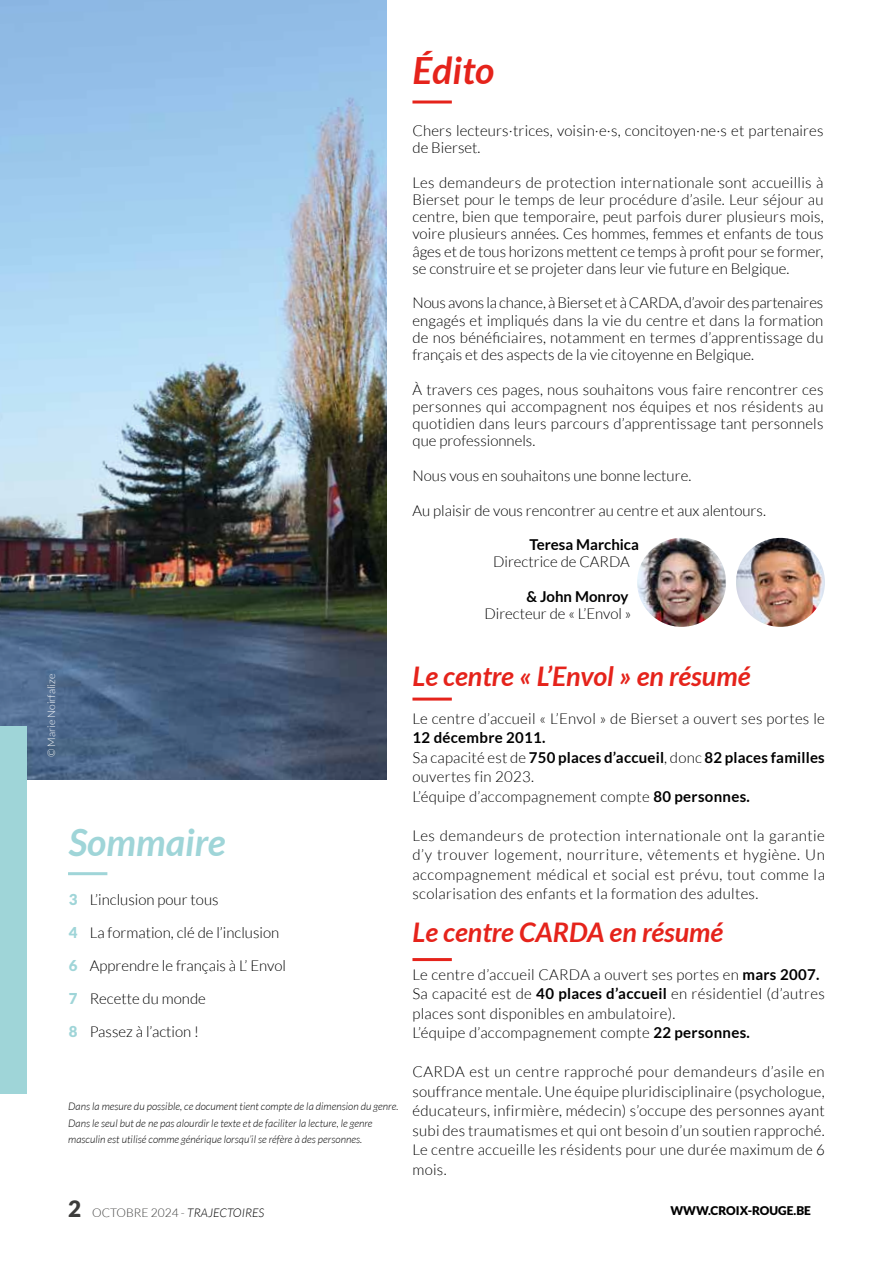
<style>
.page{position:relative;width:893px;height:1263px;background:#fff}
.page>*{position:absolute;margin:0;border:0;box-sizing:border-box;transform-origin:0 0}
.t1{font:italic 700 37.5px "Lato";color:#9fd5d8}
.t2{font:italic 700 37.5px "Lato";color:#e5231b}
.t3{font:italic 700 27px "Lato";color:#e5231b}
.t4{font:300 15px/19.5px "Lato";letter-spacing:.01em;color:#000;text-align:justify}
.t5{font:700 15px "Lato";color:#000}
.t6{font:300 12px "Lato";color:#3c3c3b}
.t7{font:900 12px "Lato";color:#000}
.t8{font:italic 300 10.5px/16.5px "Lato";color:#000}
.t9{font:300 10.5px "Lato";color:#fff}
.s1{font-weight:700}
.s2{font-weight:900;color:#9fd5d8}
.s3{font-weight:900;font-size:22.5px}
.s4{font-style:italic;color:#000}
</style>
<div class="page">
<img style="left:736px;top:538px;width:89px;height:89px;border-radius:44px">
<img style="left:637px;top:538px;width:89px;height:89px;border-radius:44px">
<hr style="left:412px;top:101px;width:40px;height:3px;background:#e5231b">
<hr style="left:68px;top:872px;width:39px;height:3px;background:#9fd5d8">
<img style="left:0;top:0;width:387px;height:780px">
<hr style="left:412px;top:698px;width:40px;height:3px;background:#e5231b">
<div style="left:0;top:726px;width:27px;height:368px;background:#9fd5d8"></div>
<hr style="left:412px;top:958px;width:40px;height:3px;background:#e5231b">
<h1 class="t2" style="left:412px;top:49px;width:83px">Édito</h1>
<p class="t4" style="left:412px;top:122px;width:413px;line-height:17.2px">Chers lecteurs·trices, voisin·e·s, concitoyen·ne·s et partenaires de Bierset.</p>
<p class="t4" style="left:412px;top:174px;width:413px;line-height:17.2px">Les demandeurs de protection internationale sont accueillis à Bierset pour le temps de leur procédure d’asile. Leur séjour au centre, bien que temporaire, peut parfois durer plusieurs mois, voire plusieurs années. Ces hommes, femmes et enfants de tous âges et de tous horizons mettent ce temps à profit pour se former, se construire et se projeter dans leur vie future en Belgique.</p>
<p class="t4" style="left:412px;top:294px;width:412px;line-height:17.2px">Nous avons la chance, à Bierset et à CARDA, d’avoir des partenaires engagés et impliqués dans la vie du centre et dans la formation de nos bénéficiaires, notamment en termes d’apprentissage du français et des aspects de la vie citoyenne en Belgique.</p>
<p class="t4" style="left:412px;top:381px;width:413px;line-height:17.2px">À travers ces pages, nous souhaitons vous faire rencontrer ces personnes qui accompagnent nos équipes et nos résidents au quotidien dans leurs parcours d’apprentissage tant personnels que professionnels.</p>
<p class="t4" style="left:412px;top:466px;width:280px">Nous vous en souhaitons une bonne lecture.</p>
<p class="t4" style="left:412px;top:500px;width:355px">Au plaisir de vous rencontrer au centre et aux alentours.</p>
<p class="t5" style="left:529px;top:536px;width:111px">Teresa Marchica</p>
<p class="t4" style="left:493px;top:552px;width:138px">Directrice de CARDA</p>
<p class="t5" style="left:526px;top:588px;width:104px">&amp; John Monroy</p>
<p class="t4" style="left:484px;top:604px;width:149px">Directeur de « L’Envol »</p>
<p class="t9" style="left:46px;top:757px;width:85px;rotate:-90deg">© Marie Noirfalize</p>
<h2 class="t3" style="left:412px;top:661px;width:339px">Le centre « L’Envol » en résumé</h2>
<p class="t4" style="left:412px;top:709px;width:414px">Le centre d’accueil « L’Envol » de Bierset a ouvert ses portes le</p>
<p class="t4" style="left:412px;top:728px;width:414px;text-align:left"><span class="s1">12 décembre 2011.<br></span>Sa capacité est de <span class="s1">750 places d’accueil</span>, donc <span class="s1">82 places familles </span>ouvertes fin 2023.<br>L’équipe d’accompagnement compte <span class="s1">80 personnes.</span></p>
<p class="t4" style="left:412px;top:826px;width:414px">Les demandeurs de protection internationale ont la garantie d’y trouver logement, nourriture, vêtements et hygiène. Un accompagnement médical et social est prévu, tout comme la scolarisation des enfants et la formation des adultes.</p>
<h2 class="t3" style="left:412px;top:917px;width:312px">Le centre CARDA en résumé</h2>
<p class="t4" style="left:412px;top:964px;width:414px;text-align:left">Le centre d’accueil CARDA a ouvert ses portes en <span class="s1">mars 2007.<br></span>Sa capacité est de <span class="s1">40 places d’accueil</span> en résidentiel (d’autres places sont disponibles en ambulatoire).<br>L’équipe d’accompagnement compte <span class="s1">22 personnes.</span></p>
<p class="t4" style="left:412px;top:1062px;width:414px">CARDA est un centre rapproché pour demandeurs d’asile en souffrance mentale. Une équipe pluridisciplinaire (psychologue, éducateurs, infirmière, médecin) s’occupe des personnes ayant subi des traumatismes et qui ont besoin d’un soutien rapproché.<br>Le centre accueille les résidents pour une durée maximum de 6 mois.</p>
<h1 class="t1" style="left:69px;top:820px;width:158px">Sommaire</h1>
<p class="t4" style="left:69px;top:890px;width:151px"><span class="s2">3</span> L’inclusion pour tous</p>
<p class="t4" style="left:69px;top:923px;width:212px"><span class="s2">4</span> La formation, clé de l’inclusion</p>
<p class="t4" style="left:69px;top:956px;width:219px"><span class="s2">6</span> Apprendre le français à L’ Envol</p>
<p class="t4" style="left:69px;top:989px;width:139px"><span class="s2">7</span> Recette du monde</p>
<p class="t4" style="left:69px;top:1022px;width:132px"><span class="s2">8</span> Passez à l’action !</p>
<p class="t8" style="left:68px;top:1098px;width:332px">Dans la mesure du possible, ce document tient compte de la dimension du genre.<br>Dans le seul but de ne pas alourdir le texte et de faciliter la lecture, le genre masculin est utilisé comme générique lorsqu’il se réfère à des personnes.</p>
<p class="t6" style="left:68px;top:1206px;width:198px"><span class="s3">2</span> OCTOBRE 2024 - <span class="s4">TRAJECTOIRES</span></p>
<p class="t7" style="left:670px;top:1204px;width:142px">WWW.CROIX-ROUGE.BE</p>
</div>
